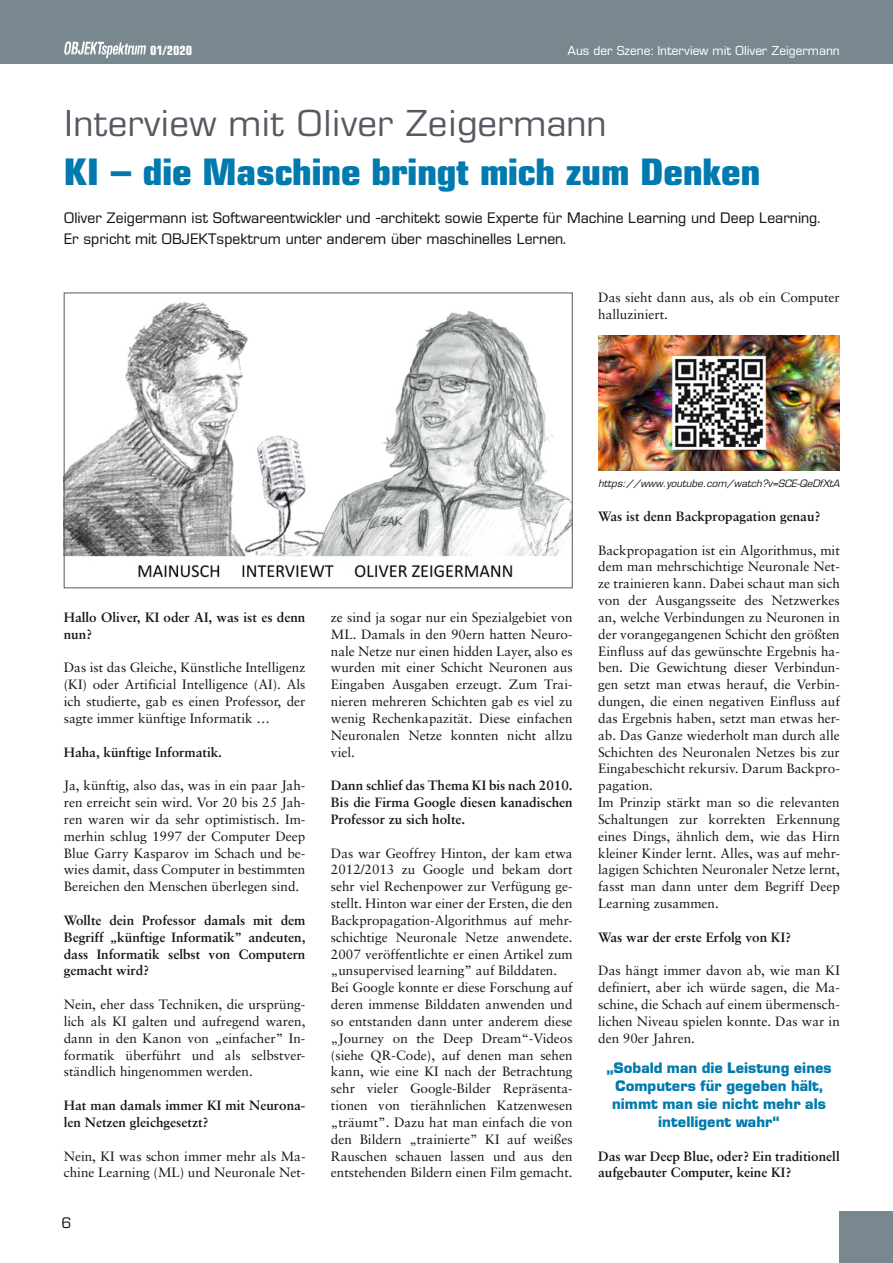
<style>
.page{position:relative;width:893px;height:1263px;background:#fff}
.page>*{position:absolute;margin:0;border:0;box-sizing:border-box;transform-origin:0 0}
.t1{font:700 37.5px "Eurostile Condensed BQ";color:#007aae;scale:1.25 1}
.t2{font:condensed 36px "Eurostile";color:#555a62;scale:1.2 1}
.t3{font:15px/21px "Eurostile BQ";color:#151616}
.t4{font:700 15px/18px "Eurostile BQ";color:#007aae;text-align:center}
.t5{font:13.5px/16.8px "Sabon";color:#151616;text-align:justify}
.t6{font:700 13.5px/16.8px "Sabon";color:#151616}
.t7{font:12.75px "Eurostile BQ";color:#fff}
.t8{font:700 condensed 12.75px "Eurostile";color:#fff}
.t9{font:italic 9.9px "Eurostile";letter-spacing:.005em;color:#151616}
</style>
<div class="page">
<div style="left:0;top:0;width:893px;height:64px;background:#78888e"></div>
<div style="left:840px;top:1211px;width:53px;height:52px;background:#78888e"></div>
<svg style="left:64px;top:41px;width:82px;height:17px"></svg>
<img style="left:66px;top:302px;width:505px;height:276px">
<div style="left:64px;top:293px;width:509px;height:295px;border:1px solid #555a62"></div>
<img style="left:598px;top:336px;width:242px;height:134px">
<p class="t8" style="left:150px;top:45px;width:44px">01/2020</p>
<p class="t7" style="left:567px;top:45px;width:274px">Aus der Szene: Interview mit Oliver Zeigermann</p>
<h2 class="t2" style="left:64px;top:110px;width:454px">Interview mit Oliver Zeigermann</h2>
<h1 class="t1" style="left:64px;top:158px;width:559px">KI – die Maschine bringt mich zum Denken</h1>
<p class="t3" style="left:64px;top:209px;width:758px">Oliver Zeigermann ist Softwareentwickler und -architekt sowie Experte für Machine Learning und Deep Learning.<br>Er spricht mit OBJEKTspektrum unter anderem über maschinelles Lernen.</p>
<p class="t5" style="left:598px;top:290px;width:243px">Das sieht dann aus, als ob ein Computer halluziniert.</p>
<p class="t6" style="left:64px;top:610px;width:243px">Hallo Oliver, KI oder AI, was ist es denn nun?</p>
<p class="t5" style="left:64px;top:660px;width:243px">Das ist das Gleiche, Künstliche Intelligenz (KI) oder Artificial Intelligence (AI). Als ich studierte, gab es einen Professor, der sagte immer künftige Informatik …</p>
<p class="t6" style="left:64px;top:745px;width:160px">Haha, künftige Informatik.</p>
<p class="t5" style="left:64px;top:778px;width:243px">Ja, künftig, also das, was in ein paar Jah&shy;ren erreicht sein wird. Vor 20 bis 25 Jah&shy;ren waren wir da sehr optimistisch. Im&shy;merhin schlug 1997 der Computer Deep Blue Garry Kasparov im Schach und be&shy;wies damit, dass Computer in bestimmten Bereichen den Menschen überlegen sind.</p>
<p class="t6" style="left:64px;top:913px;width:243px;text-align:justify">Wollte dein Professor damals mit dem Begriff „künftige Informatik” andeuten, dass Informatik selbst von Computern gemacht wird?</p>
<p class="t5" style="left:64px;top:997px;width:243px">Nein, eher dass Techniken, die ursprüng&shy;lich als KI galten und aufregend waren, dann in den Kanon von „einfacher” In&shy;formatik überführt und als selbstver&shy;ständlich hingenommen werden.</p>
<p class="t6" style="left:64px;top:1098px;width:243px">Hat man damals immer KI mit Neurona&shy;len Netzen gleichgesetzt?</p>
<p class="t5" style="left:64px;top:1148px;width:243px">Nein, KI was schon immer mehr als Ma&shy;chine Learning (ML) und Neuronale Net-</p>
<p class="t3" style="left:62px;top:1214px;width:11px">6</p>
<p class="t5" style="left:331px;top:610px;width:243px">ze sind ja sogar nur ein Spezialgebiet von ML. Damals in den 90ern hatten Neuro&shy;nale Netze nur einen hidden Layer, also es wurden mit einer Schicht Neuronen aus Eingaben Ausgaben erzeugt. Zum Trai&shy;nieren mehreren Schichten gab es viel zu wenig Rechenkapazität. Diese einfachen Neuronalen Netze konnten nicht allzu viel.</p>
<p class="t6" style="left:331px;top:778px;width:243px;text-align:justify">Dann schlief das Thema KI bis nach 2010.<br>Bis die Firma Google diesen kanadischen Professor zu sich holte.</p>
<p class="t5" style="left:331px;top:845px;width:243px;text-align:left">Das war Geoffrey Hinton, der kam etwa 2012/2013 zu Google und bekam dort sehr viel Rechenpower zur Verfügung ge&shy;stellt. Hinton war einer der Ersten, die den Backpropagation-Algorithmus auf mehr&shy;schichtige Neuronale Netze anwendete.<br>2007 veröffentlichte er einen Artikel zum „unsupervised learning” auf Bilddaten.<br>Bei Google konnte er diese Forschung auf deren immense Bilddaten anwenden und so entstanden dann unter anderem diese „Journey on the Deep Dream“-Videos (siehe QR-Code), auf denen man sehen kann, wie eine KI nach der Betrachtung sehr vieler Google-Bilder Repräsenta&shy;tionen von tierähnlichen Katzenwesen „träumt”. Dazu hat man einfach die von den Bildern „trainierte” KI auf weißes Rauschen schauen lassen und aus den entstehenden Bildern einen Film gemacht.</p>
<p class="t9" style="left:598px;top:480px;width:243px">https://www.youtube.com/watch?v=SCE-QeDfXtA</p>
<p class="t6" style="left:598px;top:509px;width:224px">Was ist denn Backpropagation genau?</p>
<p class="t5" style="left:598px;top:543px;width:243px;text-align:left">Backpropagation ist ein Algorithmus, mit dem man mehrschichtige Neuronale Net&shy;ze trainieren kann. Dabei schaut man sich von der Ausgangsseite des Netzwerkes an, welche Verbindungen zu Neuronen in der vorangegangenen Schicht den größten Einfluss auf das gewünschte Ergebnis ha&shy;ben. Die Gewichtung dieser Verbindun&shy;gen setzt man etwas herauf, die Verbin&shy;dungen, die einen negativen Einfluss auf das Ergebnis haben, setzt man etwas her&shy;ab. Das Ganze wiederholt man durch alle Schichten des Neuronalen Netzes bis zur Eingabeschicht rekursiv. Darum Backpro&shy;pagation.<br>Im Prinzip stärkt man so die relevanten Schaltungen zur korrekten Erkennung eines Dings, ähnlich dem, wie das Hirn kleiner Kinder lernt. Alles, was auf mehr&shy;lagigen Schichten Neuronaler Netze lernt, fasst man dann unter dem Begriff Deep Learning zusammen.</p>
<p class="t6" style="left:598px;top:930px;width:195px">Was war der erste Erfolg von KI?</p>
<p class="t5" style="left:598px;top:963px;width:243px">Das hängt immer davon ab, wie man KI definiert, aber ich würde sagen, die Ma&shy;schine, die Schach auf einem übermensch&shy;lichen Niveau spielen konnte. Das war in den 90er Jahren.</p>
<p class="t4" style="left:606px;top:1060px;width:227px">„Sobald man die Leistung eines<br>Computers für gegeben hält, nimmt man sie nicht mehr als intelligent wahr“</p>
<p class="t6" style="left:598px;top:1148px;width:243px">Das war Deep Blue, oder? Ein traditionell aufgebauter Computer, keine KI?</p>
</div>
